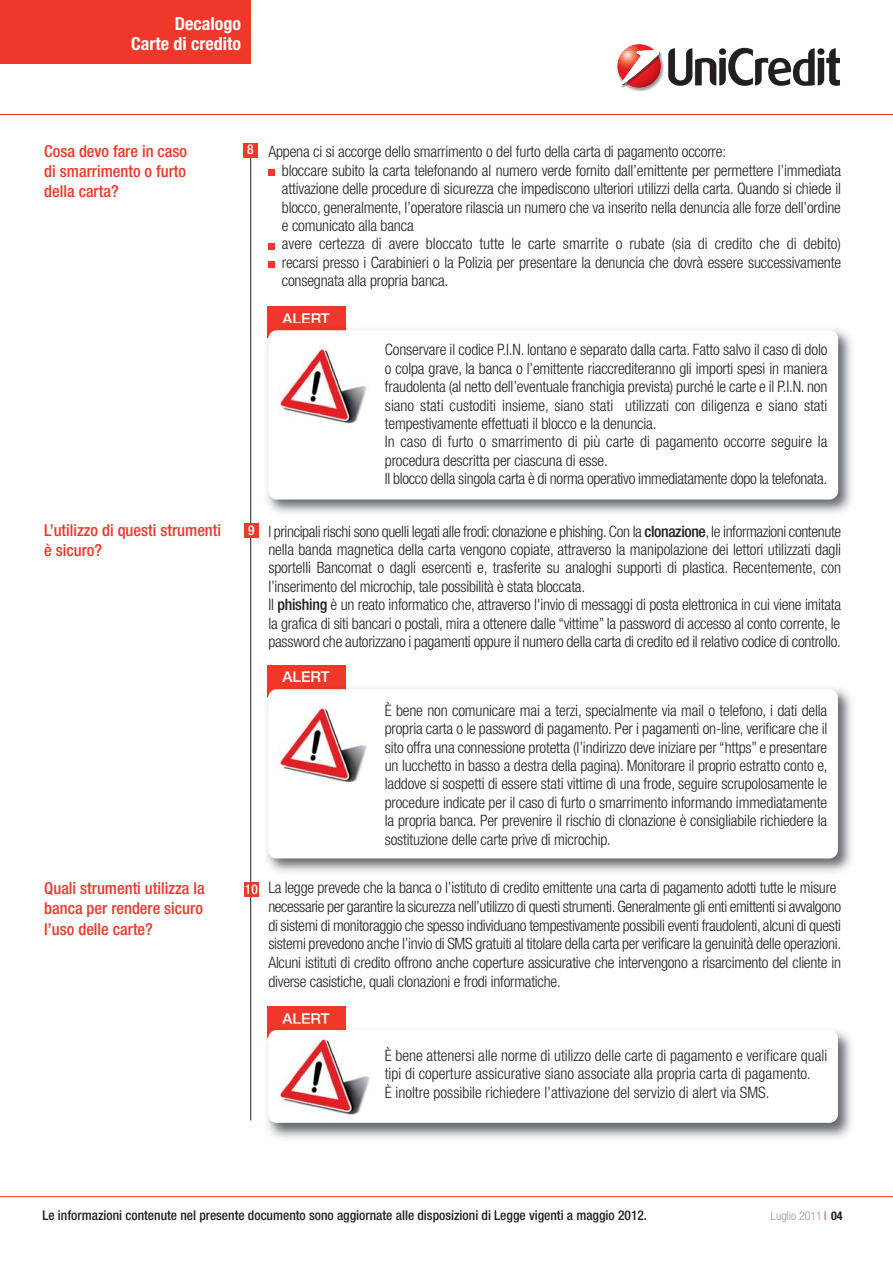
<style>
.page{position:relative;width:893px;height:1263px;background:#fff}
.page>*{position:absolute;margin:0;border:0;box-sizing:border-box;transform-origin:0 0}
.t1{font:700 condensed 18px/19.5px "Helvetica Neue";color:#fff;text-align:right}
.t2{font:500 condensed 16.5px/20.2px "Helvetica Neue";color:#ef3829;text-align:justify}
.t3{font:300 condensed 15.75px/18.5px "Helvetica Neue";letter-spacing:-.01em;color:#231f20}
.t4{font:500 15px "Helvetica Neue";color:#fff}
.t5{font:500 condensed 13.5px "Helvetica Neue";color:#231f20}
.t6{font:500 condensed 13.5px "Helvetica Neue";color:#fff}
.t7{font:300 condensed 12px "Helvetica Neue";color:#90959d}
.s1{font-weight:500}
.s2{font-weight:700;color:#231f20}
</style>
<div class="page">
<div style="left:267px;top:666px;width:78px;height:31px;background:#ef3829"></div>
<img style="left:267px;top:683px;width:585px;height:189px">
<img style="left:267px;top:683px;width:78px;height:14px">
<div style="left:268px;top:689px;width:570px;height:169px;background:#fff;border-radius:8px"></div>
<img style="left:280px;top:707px;width:87px;height:76px">
<div style="left:267px;top:307px;width:79px;height:31px;background:#ef3829"></div>
<img style="left:267px;top:329px;width:585px;height:184px">
<img style="left:267px;top:329px;width:79px;height:9px">
<div style="left:268px;top:330px;width:570px;height:170px;background:#fff;border-radius:8px"></div>
<img style="left:280px;top:348px;width:87px;height:76px">
<hr style="left:0;top:114px;width:893px;height:1px;background:#ef3829">
<hr style="left:0;top:1196px;width:893px;height:1px;background:#ef3829">
<div style="left:0;top:0;width:250px;height:64px;background:#ef3829"></div>
<img style="left:616px;top:58px;width:48px;height:34px">
<img style="left:661px;top:53px;width:1px;height:35px">
<img style="left:621px;top:52px;width:40px;height:36px">
<svg style="left:618px;top:44px;width:42px;height:42px"></svg>
<svg style="left:668px;top:48px;width:172px;height:38px"></svg>
<hr style="left:250px;top:144px;width:1px;height:976px;background:#231f20">
<div style="left:243px;top:143px;width:15px;height:14px;background:#ef3829"></div>
<div style="left:244px;top:523px;width:15px;height:15px;background:#ef3829"></div>
<div style="left:268px;top:262px;width:7px;height:6px;background:#ef3829"></div>
<div style="left:268px;top:243px;width:7px;height:6px;background:#ef3829"></div>
<div style="left:268px;top:169px;width:7px;height:7px;background:#ef3829"></div>
<div style="left:267px;top:1007px;width:78px;height:30px;background:#ef3829"></div>
<img style="left:267px;top:1024px;width:585px;height:115px">
<img style="left:267px;top:1024px;width:78px;height:13px">
<img style="left:282px;top:1024px;width:45px;height:1px">
<div style="left:268px;top:1030px;width:570px;height:93px;background:#fff;border-radius:8px"></div>
<img style="left:279px;top:1037px;width:91px;height:78px">
<div style="left:244px;top:883px;width:15px;height:14px;background:#ef3829"></div>
<p class="t1" style="left:131px;top:16px;width:111px">Decalogo<br>Carte di credito</p>
<p class="t2" style="left:44px;top:142px;width:144px">Cosa devo fare in caso di smarrimento o furto della carta?</p>
<p class="t2" style="left:44px;top:521px;width:178px">L’utilizzo di questi strumenti è sicuro?</p>
<p class="t2" style="left:44px;top:880px;width:162px">Quali strumenti utilizza la banca per rendere sicuro l’uso delle carte?</p>
<p class="t6" style="left:247px;top:145px;width:8px">8</p>
<p class="t3" style="left:282px;top:144px;width:561px;text-indent:-13px">Appena ci si accorge dello smarrimento o del furto della carta di pagamento occorre:<br>bloccare subito la carta telefonando al numero verde fornito dall’emittente per permettere l’immediata attivazione delle procedure di sicurezza che impediscono ulteriori utilizzi della carta. Quando si chiede il blocco, generalmente, l’operatore rilascia un numero che va inserito nella denuncia alle forze dell’ordine e comunicato alla banca<br>avere certezza di avere bloccato tutte le carte smarrite o rubate (sia di credito che di debito) recarsi presso i Carabinieri o la Polizia per presentare la denuncia che dovrà essere successivamente consegnata alla propria banca.</p>
<p class="t4" style="left:283px;top:313px;width:49px">ALERT</p>
<p class="t3" style="left:385px;top:342px;width:444px">Conservare il codice P.I.N. lontano e separato dalla carta. Fatto salvo il caso di dolo o colpa grave, la banca o l’emittente riaccrediteranno gli importi spesi in maniera fraudolenta (al netto dell’eventuale franchigia prevista) purché le carte e il P.I.N. non siano stati custoditi insieme, siano stati utilizzati con diligenza e siano stati tempestivamente effettuati il blocco e la denuncia.<br>In caso di furto o smarrimento di più carte di pagamento occorre seguire la procedura descritta per ciascuna di esse.<br>Il blocco della singola carta è di norma operativo immediatamente dopo la telefonata.</p>
<p class="t6" style="left:248px;top:525px;width:8px">9</p>
<p class="t3" style="left:268px;top:523px;width:574px">I principali rischi sono quelli legati alle frodi: clonazione e phishing. Con la <span class="s1">clonazione</span>, le informazioni contenute nella banda magnetica della carta vengono copiate, attraverso la manipolazione dei lettori utilizzati dagli sportelli Bancomat o dagli esercenti e, trasferite su analoghi supporti di plastica. Recentemente, con l’inserimento del microchip, tale possibilità è stata bloccata.<br>Il <span class="s1">phishing</span> è un reato informatico che, attraverso l'invio di messaggi di posta elettronica in cui viene imitata la grafica di siti bancari o postali, mira a ottenere dalle “vittime” la password di accesso al conto corrente, le password che autorizzano i pagamenti oppure il numero della carta di credito ed il relativo codice di controllo.</p>
<p class="t4" style="left:282px;top:672px;width:49px">ALERT</p>
<p class="t3" style="left:385px;top:702px;width:444px;text-align:justify">È bene non comunicare mai a terzi, specialmente via mail o telefono, i dati della propria carta o le password di pagamento. Per i pagamenti on-line, verificare che il sito offra una connessione protetta (l’indirizzo deve iniziare per “https” e presentare un lucchetto in basso a destra della pagina). Monitorare il proprio estratto conto e, laddove si sospetti di essere stati vittime di una frode, seguire scrupolosamente le procedure indicate per il caso di furto o smarrimento informando immediatamente la propria banca. Per prevenire il rischio di clonazione è consigliabile richiedere la sostituzione delle carte prive di microchip.</p>
<p class="t6" style="left:245px;top:885px;width:14px">10</p>
<p class="t3" style="left:268px;top:880px;width:574px">La legge prevede che la banca o l’istituto di credito emittente una carta di pagamento adotti tutte le misure necessarie per garantire la sicurezza nell’utilizzo di questi strumenti. Generalmente gli enti emittenti si avvalgono di sistemi di monitoraggio che spesso individuano tempestivamente possibili eventi fraudolenti, alcuni di questi sistemi prevedono anche l’invio di SMS gratuiti al titolare della carta per verificare la genuinità delle operazioni.<br>Alcuni istituti di credito offrono anche coperture assicurative che intervengono a risarcimento del cliente in diverse casistiche, quali clonazioni e frodi informatiche.</p>
<p class="t4" style="left:282px;top:1013px;width:49px">ALERT</p>
<p class="t3" style="left:385px;top:1048px;width:444px">È bene attenersi alle norme di utilizzo delle carte di pagamento e verificare quali tipi di coperture assicurative siano associate alla propria carta di pagamento.<br>È inoltre possibile richiedere l’attivazione del servizio di alert via SMS.</p>
<p class="t5" style="left:43px;top:1210px;width:606px">Le informazioni contenute nel presente documento sono aggiornate alle disposizioni di Legge vigenti a maggio 2012.</p>
<p class="t7" style="left:771px;top:1211px;width:73px">Luglio 2011 <span class="s2">04</span></p>
</div>
